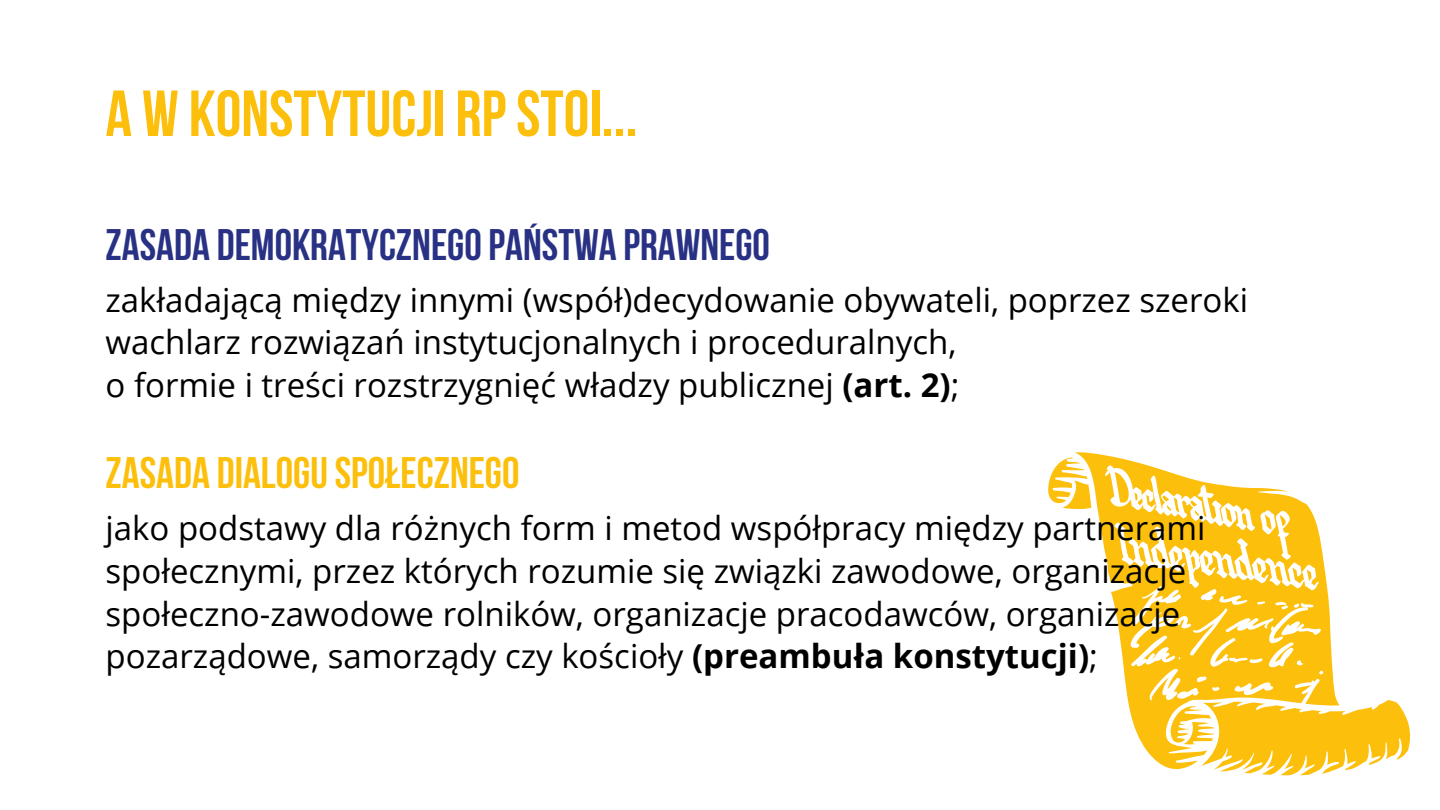
<style>
.page{position:relative;width:1440px;height:810px;background:#fff}
.page>*{position:absolute;margin:0;border:0;box-sizing:border-box;transform-origin:0 0}
.t1{font:700 65px "Bebas Neue";color:#fcbf0c}
.t2{font:700 44px "Bebas Neue";color:#283184}
.t3{font:700 44px "Bebas Neue";color:#fcbf0c}
.t4{font:33px/42.8px "Open Sans";color:#000}
.s1{font-weight:700}
</style>
<div class="page">
<svg style="left:1048px;top:452px;width:363px;height:323px"></svg>
<h1 class="t1" style="left:106px;top:87px;width:534px">A W KONSTYTUCJI RPSTOI...</h1>
<p class="t2" style="left:106px;top:227px;width:666px">ZASADA DEMOKRATYCZNEGOPAŃSTWA PRAWNEGO</p>
<p class="t4" style="left:106px;top:277px;width:1144px">zakładającą między innymi (współ)decydowanie obywateli, poprzez szeroki wachlarz rozwiązań instytucjonalnych i proceduralnych,</p>
<p class="t4" style="left:106px;top:363px;width:856px">o formie i treści rozstrzygnięć władzy publicznej <span class="s1">(art. 2)</span>;</p>
<p class="t3" style="left:106px;top:455px;width:416px">ZASADA DIALOGUSPOŁECZNEGO</p>
<p class="t4" style="left:106px;top:506px;width:1102px">jako podstawy dla różnych form i metod współpracy między partnerami społecznymi, przez których rozumie się związki zawodowe, organizacje społeczno-zawodowe rolników, organizacje pracodawców, organizacje pozarządowe, samorządy czy kościoły <span class="s1">(preambuła konstytucji)</span>;</p>
</div>
